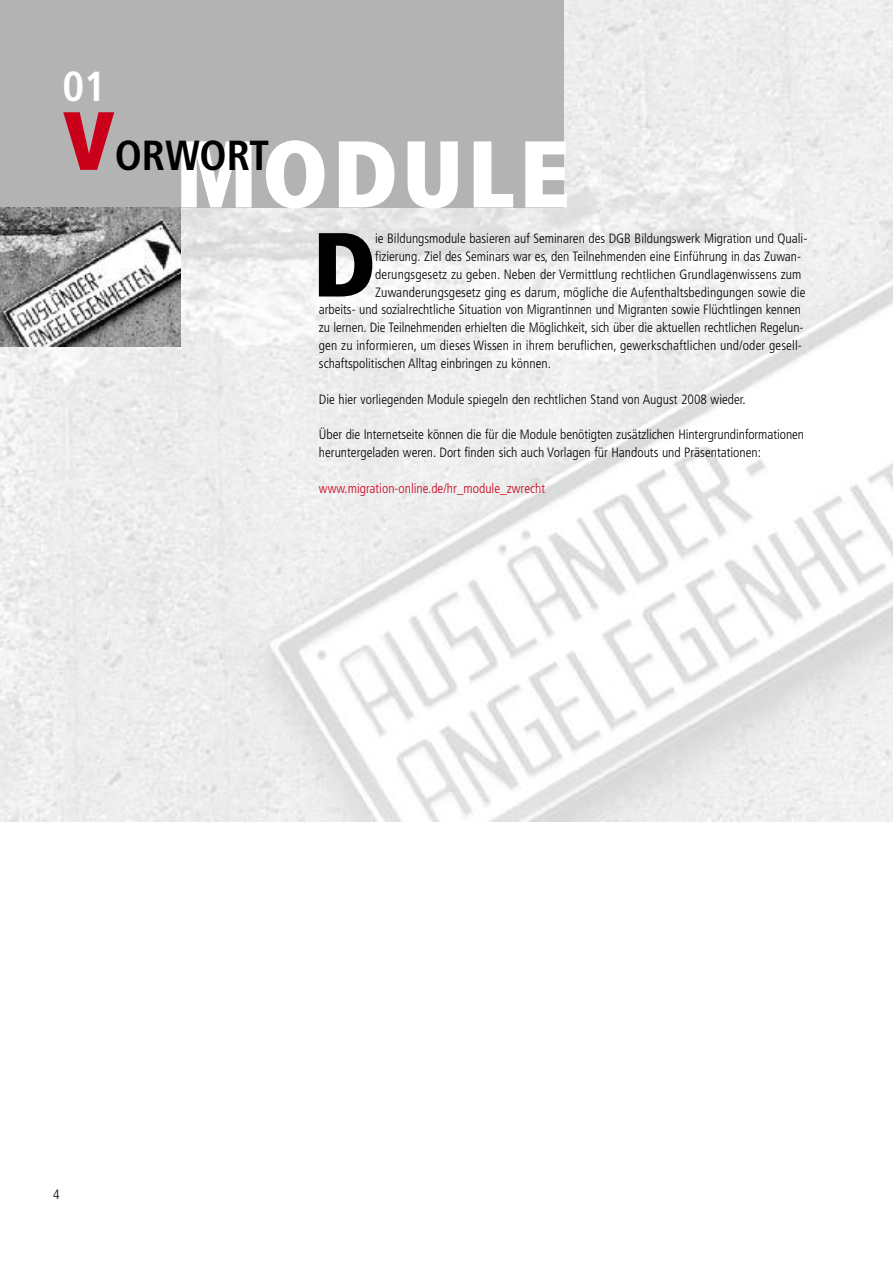
<style>
.page{position:relative;width:893px;height:1263px;background:#fff}
.page>*{position:absolute;margin:0;border:0;box-sizing:border-box;transform-origin:0 0}
.t1{font:900 condensed 94.5px "Frutiger";letter-spacing:.045em;color:#fff}
.t2{font:900 condensed 90.75px "Frutiger";color:#000}
.t3{font:700 condensed 42px "Frutiger";color:#000}
.t4{font:700 condensed 42px "Frutiger";color:#fff}
.t5{font:300 condensed 13.5px/17.9px "Frutiger";color:#000}
.t6{font:300 condensed 13.5px "Frutiger";color:#ca001b}
.s1{font-weight:900;font-size:82.5px;color:#ca001b}
</style>
<div class="page">
<img style="left:0;top:0;width:893px;height:821px">
<div style="left:0;top:0;width:563px;height:207px;background:#b3b3b3"></div>
<img style="left:0;top:207px;width:181px;height:139px">
<h3 class="t4" style="left:62px;top:69px;width:45px">01</h3>
<h3 class="t3" style="left:63px;top:138px;width:208px"><span class="s1">V</span>ORWORT</h3>
<h1 class="t1" style="left:175px;top:137px;width:396px">MODULE</h1>
<h2 class="t2" style="left:313px;top:228px;width:64px">D</h2>
<p class="t5" style="left:375px;top:230px;width:434px">ie Bildungsmodule basieren auf Seminaren des DGB Bildungswerk Migration und Quali-</p>
<p class="t5" style="left:375px;top:248px;width:427px">fizierung. Ziel des Seminars war es, den Teilnehmenden eine Einführung in das Zuwan-</p>
<p class="t5" style="left:375px;top:266px;width:428px">derungsgesetz zu geben. Neben der Vermittlung rechtlichen Grundlagenwissens zum</p>
<p class="t5" style="left:375px;top:284px;width:432px">Zuwanderungsgesetz ging es darum, mögliche die Aufenthaltsbedingungen sowie die</p>
<p class="t5" style="left:319px;top:302px;width:484px">arbeits- und sozialrechtliche Situation von Migrantinnen und Migranten sowie Flüchtlingen kennen</p>
<p class="t5" style="left:319px;top:320px;width:486px">zu lernen. Die Teilnehmenden erhielten die Möglichkeit, sich über die aktuellen rechtlichen Regelun-</p>
<p class="t5" style="left:319px;top:337px;width:484px">gen zu informieren, um dieses Wissen in ihrem beruflichen, gewerkschaftlichen und/oder gesell-</p>
<p class="t5" style="left:319px;top:355px;width:233px">schaftspolitischen Alltag einbringen zu können.</p>
<p class="t5" style="left:319px;top:391px;width:428px">Die hier vorliegenden Module spiegeln den rechtlichen Stand von August 2008 wieder.</p>
<p class="t5" style="left:319px;top:427px;width:487px">Über die Internetseite können die für die Module benötigten zusätzlichen Hintergrundinformationen heruntergeladen weren. Dort finden sich auch Vorlagen für Handouts und Präsentationen:</p>
<p class="t6" style="left:319px;top:483px;width:228px">www.migration-online.de/hr_module_zwrecht</p>
<p class="t5" style="left:53px;top:1186px;width:8px">4</p>
</div>
